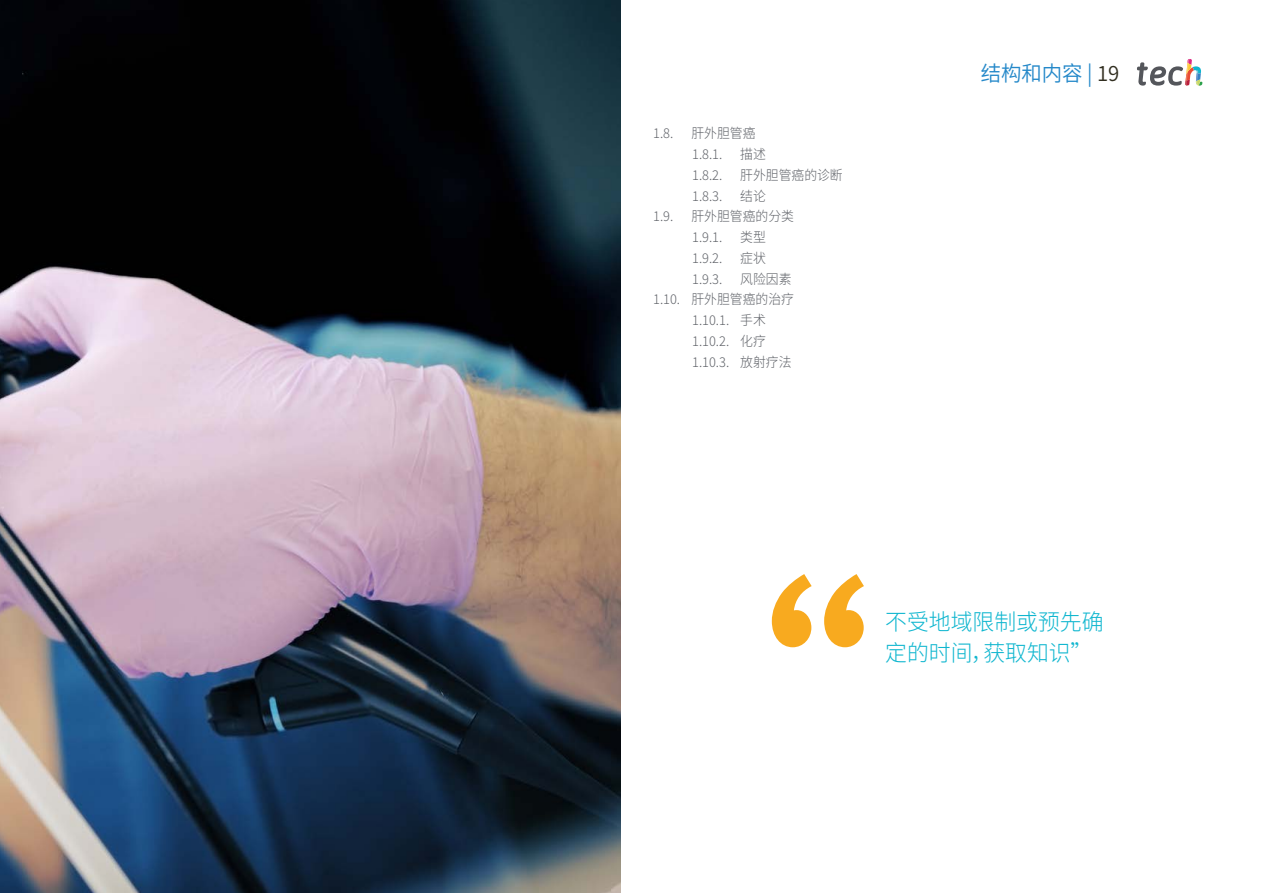
<style>
.page{position:relative;width:1263px;height:893px;background:#fff}
.page>*{position:absolute;margin:0;border:0;box-sizing:border-box;transform-origin:0 0}
.t1{font:300 22.5px/31.5px "Source Han Sans CN";color:#0fb6cf}
.t2{font:21px "Source Han Sans CN";color:#2488c9}
.t3{font:300 13.5px/20.7px "Source Han Sans CN";color:#61646a;scale:.95 1}
.s1{color:#312e20}
</style>
<div class="page">
<img style="left:0;top:0;width:621px;height:893px">
<svg style="left:772px;top:574px;width:92px;height:73px"></svg>
<svg style="left:1137px;top:59px;width:65px;height:27px"></svg>
<p class="t3" style="left:653px;top:123px;width:23px">1.8.</p>
<p class="t3" style="left:691px;top:123px;width:69px">肝外胆管癌<br>1.8.1.</p>
<p class="t3" style="left:740px;top:144px;width:29px">描述</p>
<p class="t3" style="left:692px;top:165px;width:33px">1.8.2.</p>
<p class="t3" style="left:740px;top:165px;width:110px">肝外胆管癌的诊断</p>
<p class="t3" style="left:692px;top:186px;width:33px">1.8.3.</p>
<p class="t3" style="left:740px;top:186px;width:29px">结论</p>
<p class="t3" style="left:653px;top:206px;width:23px">1.9.</p>
<p class="t3" style="left:691px;top:206px;width:109px">肝外胆管癌的分类<br>1.9.1.</p>
<p class="t3" style="left:740px;top:227px;width:29px">类型</p>
<p class="t3" style="left:692px;top:248px;width:33px">1.9.2.</p>
<p class="t3" style="left:740px;top:248px;width:29px">症状</p>
<p class="t3" style="left:692px;top:269px;width:33px">1.9.3.</p>
<p class="t3" style="left:740px;top:269px;width:55px">风险因素</p>
<p class="t3" style="left:653px;top:289px;width:150px">1.10. 肝外胆管癌的治疗</p>
<p class="t3" style="left:692px;top:310px;width:79px">1.10.1. 手术</p>
<p class="t3" style="left:692px;top:331px;width:79px">1.10.2. 化疗</p>
<p class="t3" style="left:692px;top:352px;width:106px">1.10.3. 放射疗法</p>
<h2 class="t2" style="left:981px;top:61px;width:140px">结构和内容 | <span class="s1">19</span></h2>
<h1 class="t1" style="left:885px;top:606px;width:220px">不受地域限制或预先确定的时间，获取知识”</h1>
</div>
